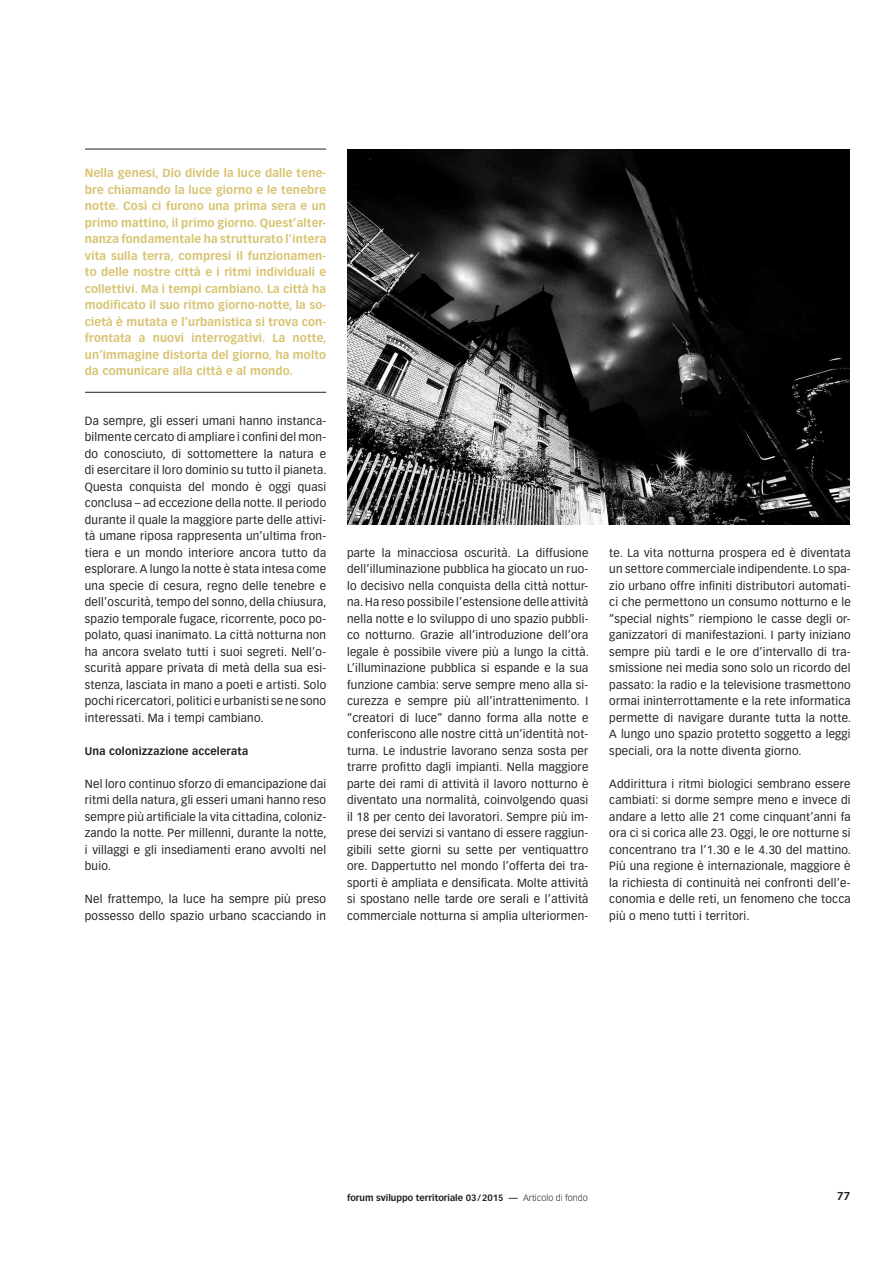
<style>
.page{position:relative;width:893px;height:1263px;background:#fff}
.page>*{position:absolute;margin:0;border:0;box-sizing:border-box;transform-origin:0 0}
.t1{font:11.7px/16.5px "Vectora LH";letter-spacing:.02em;color:#231f20;text-align:justify}
.t2{font:700 11.7px/16.5px "Vectora LH";letter-spacing:.015em;color:#d8c371;text-align:justify}
.t3{font:700 11.25px "Vectora LH";color:#231f20}
.t4{font:700 10.8px "Vectora LH";letter-spacing:.02em;color:#231f20}
.t5{font:700 9px "Vectora LH";color:#231f20}
.s1{font-weight:300}
</style>
<div class="page">
<img style="left:347px;top:149px;width:503px;height:376px">
<hr style="left:85px;top:149px;width:241px;height:1px;background:#231f20">
<hr style="left:85px;top:392px;width:241px;height:1px;background:#231f20">
<p class="t2" style="left:85px;top:165px;width:243px">Nella genesi, Dio divide la luce dalle tene&shy;bre chiamando la luce giorno e le tenebre notte. Così ci furono una prima sera e un primo mattino, il primo giorno. Quest’alter&shy;nanza fondamentale ha strutturato l’intera vita sulla terra, compresi il funzionamen&shy;to delle nostre città e i ritmi individuali e collettivi. Ma i tempi cambiano. La città ha modificato il suo ritmo giorno-notte, la so&shy;cietà è mutata e l’urbanistica si trova con&shy;frontata a nuovi interrogativi. La notte, un’immagine distorta del giorno, ha molto da comunicare alla città e al mondo.</p>
<p class="t1" style="left:85px;top:413px;width:243px">Da sempre, gli esseri umani hanno instanca&shy;bilmente cercato di ampliare i confini del mon&shy;do conosciuto, di sottomettere la natura e di esercitare il loro dominio su tutto il pianeta.<br>Questa conquista del mondo è oggi quasi conclusa – ad eccezione della notte. Il periodo durante il quale la maggiore parte delle attivi&shy;tà umane riposa rappresenta un’ultima fron&shy;tiera e un mondo interiore ancora tutto da esplorare. A lungo la notte è stata intesa come una specie di cesura, regno delle tenebre e dell’oscurità, tempo del sonno, della chiusura, spazio temporale fugace, ricorrente, poco po&shy;polato, quasi inanimato. La città notturna non ha ancora svelato tutti i suoi segreti. Nell’o&shy;scurità appare privata di metà della sua esi&shy;stenza, lasciata in mano a poeti e artisti. Solo pochi ricercatori, politici e urbanisti se ne sono interessati. Ma i tempi cambiano.</p>
<p class="t4" style="left:85px;top:744px;width:165px">Una colonizzazione accelerata</p>
<p class="t1" style="left:85px;top:776px;width:243px">Nel loro continuo sforzo di emancipazione dai ritmi della natura, gli esseri umani hanno reso sempre più artificiale la vita cittadina, coloniz&shy;zando la notte. Per millenni, durante la notte, i villaggi e gli insediamenti erano avvolti nel buio.</p>
<p class="t1" style="left:85px;top:891px;width:243px">Nel frattempo, la luce ha sempre più preso possesso dello spazio urbano scacciando in</p>
<p class="t1" style="left:347px;top:545px;width:243px">parte la minacciosa oscurità. La diffusione dell’illuminazione pubblica ha giocato un ruo&shy;lo decisivo nella conquista della città nottur&shy;na. Ha reso possibile l’estensione delle attività nella notte e lo sviluppo di uno spazio pubbli&shy;co notturno. Grazie all’introduzione dell’ora legale è possibile vivere più a lungo la città.<br>L’illuminazione pubblica si espande e la sua funzione cambia: serve sempre meno alla si&shy;curezza e sempre più all’intrattenimento. I “creatori di luce” danno forma alla notte e conferiscono alle nostre città un’identità not&shy;turna. Le industrie lavorano senza sosta per trarre profitto dagli impianti. Nella maggiore parte dei rami di attività il lavoro notturno è diventato una normalità, coinvolgendo quasi il 18 per cento dei lavoratori. Sempre più im&shy;prese dei servizi si vantano di essere raggiun&shy;gibili sette giorni su sette per ventiquattro ore. Dappertutto nel mondo l’offerta dei tra&shy;sporti è ampliata e densificata. Molte attività si spostano nelle tarde ore serali e l’attività commerciale notturna si amplia ulteriormen-</p>
<p class="t1" style="left:609px;top:545px;width:243px">te. La vita notturna prospera ed è diventata un settore commerciale indipendente. Lo spa&shy;zio urbano offre infiniti distributori automati&shy;ci che permettono un consumo notturno e le “special nights” riempiono le casse degli or&shy;ganizzatori di manifestazioni. I party iniziano sempre più tardi e le ore d’intervallo di tra&shy;smissione nei media sono solo un ricordo del passato: la radio e la televisione trasmettono ormai ininterrottamente e la rete informatica permette di navigare durante tutta la notte.<br>A lungo uno spazio protetto soggetto a leggi speciali, ora la notte diventa giorno.</p>
<p class="t1" style="left:609px;top:775px;width:243px">Addirittura i ritmi biologici sembrano essere cambiati: si dorme sempre meno e invece di andare a letto alle 21 come cinquant’anni fa ora ci si corica alle 23. Oggi, le ore notturne si concentrano tra l’1.30 e le 4.30 del mattino.<br>Più una regione è internazionale, maggiore è la richiesta di continuità nei confronti dell’e&shy;conomia e delle reti, un fenomeno che tocca più o meno tutti i territori.</p>
<p class="t5" style="left:347px;top:1192px;width:242px">forum sviluppo territoriale 03/2015 — <span class="s1">Articolo di fondo</span></p>
<p class="t3" style="left:837px;top:1190px;width:15px">77</p>
</div>
